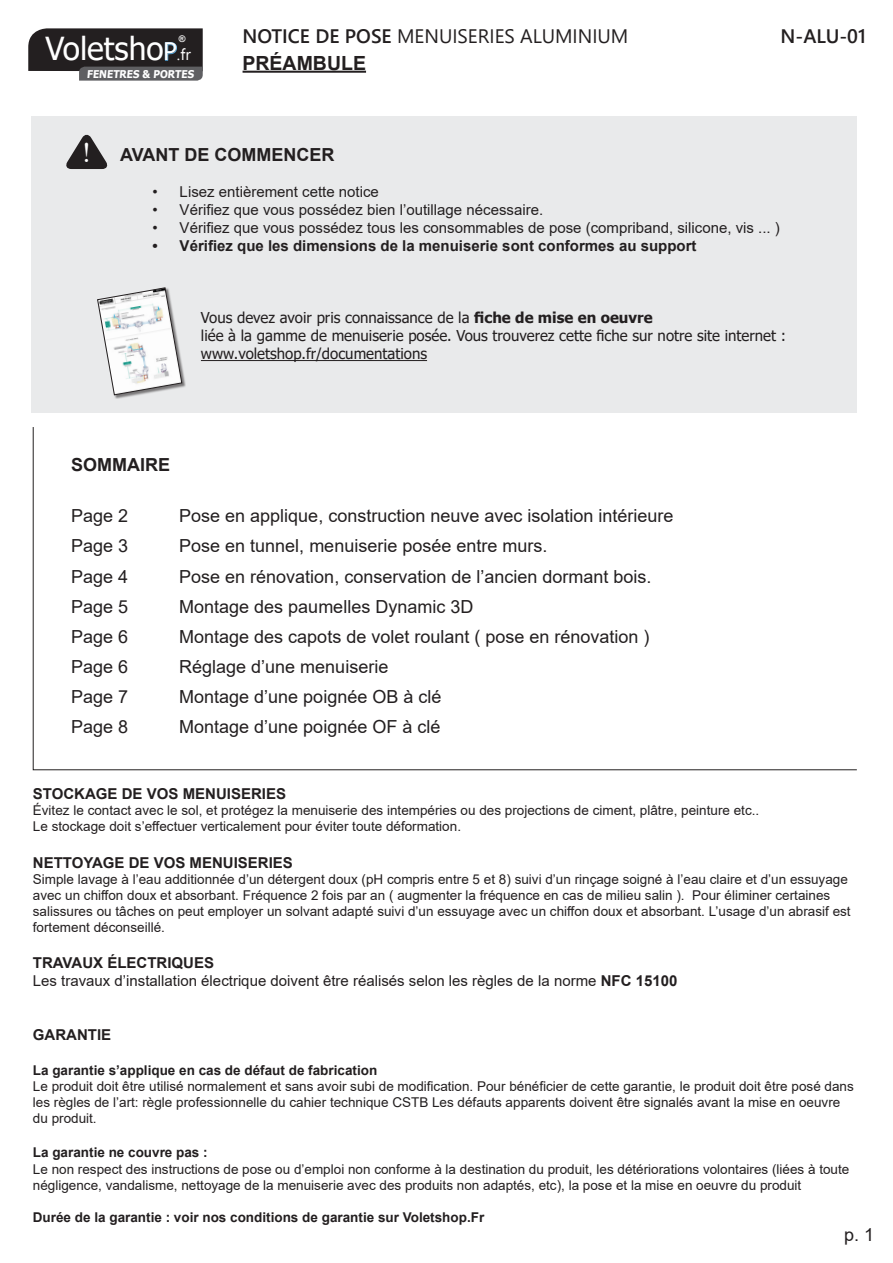
<style>
.page{position:relative;width:893px;height:1263px;background:#fff}
.page>*{position:absolute;margin:0;border:0;box-sizing:border-box;transform-origin:0 0}
.t1{font:31.65px "Tahoma";color:#fff}
.t2{font:28.8px "Times New Roman";color:#fff}
.t3{font:19.5px "Segoe UI";color:#231f20}
.t4{font:700 19.5px "Arial";color:#231f20}
.t5{font:600 19.5px "Segoe UI";color:#231f20}
.t6{font:18px "Arial";color:#231f20}
.t7{font:700 18px "Arial";color:#231f20}
.t8{font:15px "Arial";color:#231f20}
.t9{font:15px/18px "Tahoma";color:#231f20}
.t10{font:700 15px "Arial";color:#231f20}
.t11{font:13.5px/16.2px "Arial";color:#231f20}
.t12{font:700 13.5px "Arial";color:#231f20}
.t13{font:700 10.65px "Tahoma";color:#fff;scale:.95 1}
.t14{font:700 9.15px "Arial";color:#fff}
.s1{font-size:24.15px;color:#53a5da}
.s2{font-family:"Ebrima";font-size:15.9px}
.s3{font-weight:600}
.s4{font-weight:700}
</style>
<div class="page">
<svg style="left:28px;top:28px;width:175px;height:53px;background:#3f3c3d"></svg>
<div style="left:32px;top:116px;width:825px;height:296px;background:#e9eaeb"></div>
<hr style="left:201px;top:360px;width:226px;height:1px;background:#231f20">
<hr style="left:243px;top:71px;width:123px;height:2px;background:#231f20">
<svg style="left:66px;top:134px;width:42px;height:35px"></svg>
<div style="left:97px;top:288px;width:89px;height:111px;background:#231f20;opacity:.56"></div>
<svg style="left:97px;top:287px;width:85px;height:108px"></svg>
<svg style="left:32px;top:427px;width:825px;height:343px"></svg>
<p class="t14" style="left:179px;top:32px;width:8px">®</p>
<p class="t13" style="left:87px;top:66px;width:116px">FENETRES &amp; PORTES</p>
<h1 class="t1" style="left:45px;top:28px;width:147px">Voletsho<span class="s1">P</span><span class="s2">.fr</span></h1>
<h3 class="t3" style="left:243px;top:17px;width:387px"><span class="s3">NOTICE DE POSE</span> MENUISERIES ALUMINIUM</h3>
<h3 class="t5" style="left:781px;top:17px;width:87px">N-ALU-01</h3>
<p class="t4" style="left:243px;top:49px;width:125px">PRÉAMBULE</p>
<p class="t2" style="left:82px;top:132px;width:11px">!</p>
<p class="t7" style="left:120px;top:142px;width:216px">AVANT DE COMMENCER</p>
<p class="t8" style="left:153px;top:182px;width:228px">• Lisez entièrement cette notice</p>
<p class="t8" style="left:153px;top:200px;width:392px">• Vérifiez que vous possédez bien l’outillage nécessaire.</p>
<p class="t8" style="left:153px;top:218px;width:629px">• Vérifiez que vous possédez tous les consommables de pose (compriband, silicone, vis ... )</p>
<p class="t10" style="left:153px;top:235px;width:545px">• Vérifiez que les dimensions de la menuiserie sont conformes au support</p>
<p class="t9" style="left:201px;top:310px;width:587px">Vous devez avoir pris connaissance de la <span class="s4">fiche de mise en oeuvre<br></span>liée à la gamme de menuiserie posée. Vous trouverez cette fiche sur notre site internet :</p>
<p class="t9" style="left:201px;top:346px;width:228px">www.voletshop.fr/documentations</p>
<p class="t7" style="left:71px;top:452px;width:100px">SOMMAIRE</p>
<p class="t6" style="left:71px;top:504px;width:59px">Page 2</p>
<p class="t6" style="left:179px;top:504px;width:496px">Pose en applique, construction neuve avec isolation intérieure</p>
<p class="t6" style="left:71px;top:534px;width:59px">Page 3</p>
<p class="t6" style="left:179px;top:534px;width:370px">Pose en tunnel, menuiserie posée entre murs.</p>
<p class="t6" style="left:71px;top:564px;width:59px">Page 4</p>
<p class="t6" style="left:179px;top:564px;width:474px">Pose en rénovation, conservation de l’ancien dormant bois.</p>
<p class="t6" style="left:71px;top:594px;width:59px">Page 5</p>
<p class="t6" style="left:179px;top:594px;width:296px">Montage des paumelles Dynamic 3D</p>
<p class="t6" style="left:71px;top:624px;width:59px">Page 6</p>
<p class="t6" style="left:179px;top:624px;width:472px">Montage des capots de volet roulant ( pose en rénovation )</p>
<p class="t6" style="left:71px;top:654px;width:59px">Page 6</p>
<p class="t6" style="left:179px;top:654px;width:211px">Réglage d’une menuiserie</p>
<p class="t6" style="left:71px;top:684px;width:59px">Page 7</p>
<p class="t6" style="left:179px;top:684px;width:264px">Montage d’une poignée OB à clé</p>
<p class="t6" style="left:71px;top:714px;width:59px">Page 8</p>
<p class="t6" style="left:179px;top:714px;width:263px">Montage d’une poignée OF à clé</p>
<p class="t10" style="left:33px;top:783px;width:255px">STOCKAGE DE VOS MENUISERIES</p>
<p class="t11" style="left:33px;top:802px;width:728px">Évitez le contact avec le sol, et protégez la menuiserie des intempéries ou des projections de ciment, plâtre, peinture etc..</p>
<p class="t11" style="left:33px;top:818px;width:430px">Le stockage doit s’effectuer verticalement pour éviter toute déformation.</p>
<p class="t10" style="left:33px;top:852px;width:262px">NETTOYAGE DE VOS MENUISERIES</p>
<p class="t11" style="left:33px;top:871px;width:819px">Simple lavage à l’eau additionnée d’un détergent doux (pH compris entre 5 et 8) suivi d’un rinçage soigné à l’eau claire et d’un essuyage avec un chiffon doux et absorbant. Fréquence 2 fois par an ( augmenter la fréquence en cas de milieu salin ). Pour éliminer certaines salissures ou tâches on peut employer un solvant adapté suivi d’un essuyage avec un chiffon doux et absorbant. L’usage d’un abrasif est fortement déconseillé.</p>
<p class="t10" style="left:33px;top:952px;width:183px">TRAVAUX ÉLECTRIQUES</p>
<p class="t8" style="left:33px;top:971px;width:646px">Les travaux d’installation électrique doivent être réalisés selon les règles de la norme <span class="s4">NFC 15100</span></p>
<p class="t10" style="left:33px;top:1024px;width:80px">GARANTIE</p>
<p class="t12" style="left:33px;top:1060px;width:346px">La garantie s’applique en cas de défaut de fabrication</p>
<p class="t11" style="left:33px;top:1078px;width:822px">Le produit doit être utilisé normalement et sans avoir subi de modification. Pour bénéficier de cette garantie, le produit doit être posé dans les règles de l’art: règle professionnelle du cahier technique CSTB Les défauts apparents doivent être signalés avant la mise en oeuvre du produit.</p>
<p class="t12" style="left:33px;top:1143px;width:176px">La garantie ne couvre pas :</p>
<p class="t11" style="left:33px;top:1160px;width:818px">Le non respect des instructions de pose ou d’emploi non conforme à la destination du produit, les détériorations volontaires (liées à toute négligence, vandalisme, nettoyage de la menuiserie avec des produits non adaptés, etc), la pose et la mise en oeuvre du produit</p>
<p class="t12" style="left:33px;top:1208px;width:453px">Durée de la garantie : voir nos conditions de garantie sur Voletshop.Fr</p>
<h3 class="t6" style="left:844px;top:1222px;width:32px">p. 1</h3>
</div>
